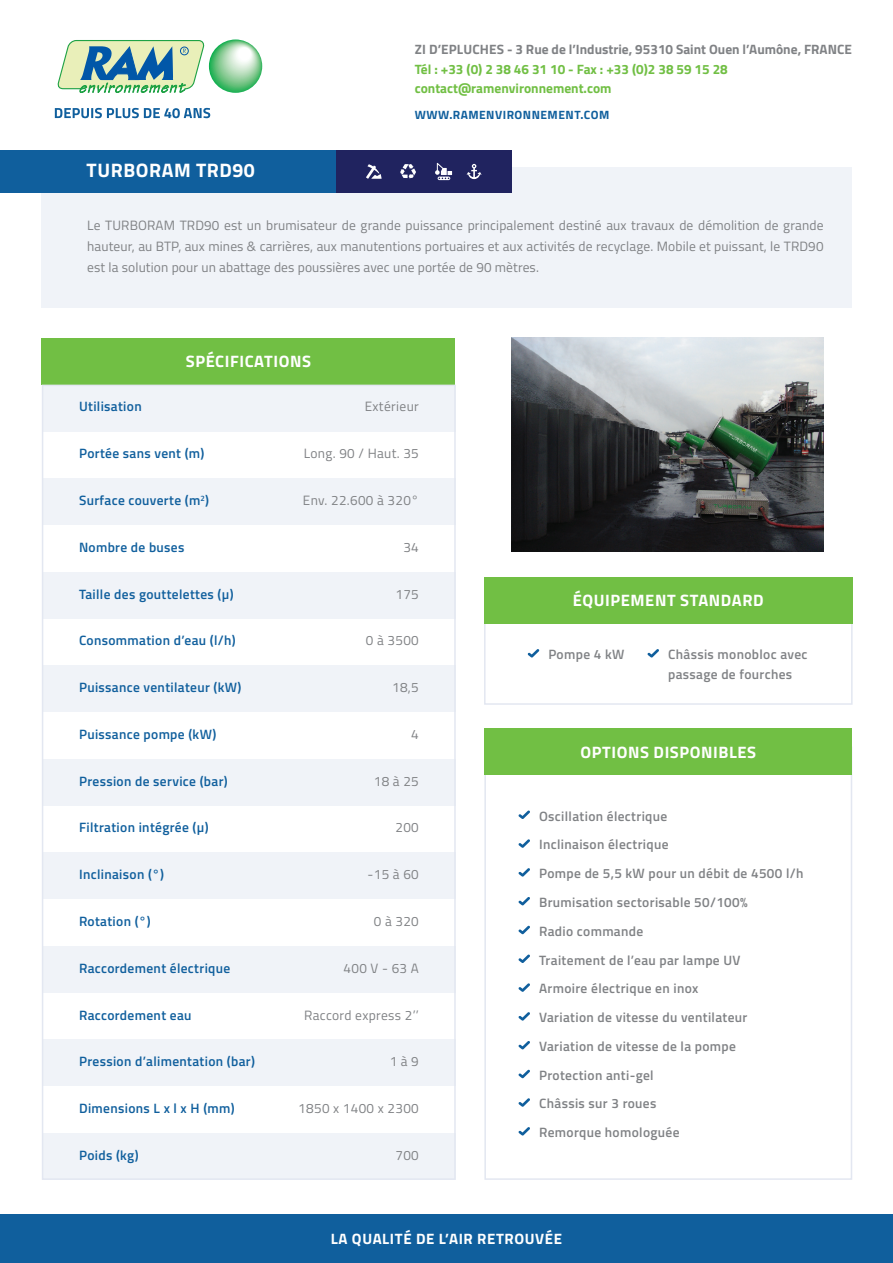
<style>
.page{position:relative;width:893px;height:1263px;background:#fff}
.page>*{position:absolute;margin:0;border:0;box-sizing:border-box;transform-origin:0 0}
.t1{font:700 19.5px "Titillium Web";letter-spacing:.03em;color:#fff}
.t2{font:700 16.5px "Titillium Web";letter-spacing:.035em;color:#fff}
.t3{font:700 15px "Titillium Web";letter-spacing:.04em;color:#fff}
.t4{font:13.5px/21px "Titillium Web";letter-spacing:.025em;color:#808285;text-align:justify}
.t5{font:600 13.5px/28.8px "Titillium Web";letter-spacing:.025em;color:#808285}
.t6{font:600 13.5px "Titillium Web";letter-spacing:.025em;color:#105f9d}
.t7{font:700 13.5px/19.5px "Titillium Web";color:#71bf44}
.t8{font:700 13.5px "Titillium Web";color:#808285}
.t9{font:700 12px "Titillium Web";letter-spacing:.04em;color:#105f9d}
</style>
<div class="page">
<div style="left:41px;top:168px;width:811px;height:140px;background:#f0f3f8"></div>
<svg style="left:55px;top:108px;width:155px;height:10px"></svg>
<svg style="left:58px;top:40px;width:147px;height:53px;background:#a1c5b3"></svg>
<svg style="left:209px;top:40px;width:53px;height:53px;background:#8fd1a0"></svg>
<img style="left:512px;top:338px;width:311px;height:214px">
<div style="left:42px;top:385px;width:414px;height:46px;background:#f0f3f8"></div>
<div style="left:42px;top:478px;width:414px;height:47px;background:#f0f3f8"></div>
<div style="left:42px;top:572px;width:414px;height:46px;background:#f0f3f8"></div>
<div style="left:42px;top:665px;width:414px;height:47px;background:#f0f3f8"></div>
<div style="left:42px;top:759px;width:414px;height:47px;background:#f0f3f8"></div>
<div style="left:42px;top:946px;width:414px;height:47px;background:#f0f3f8"></div>
<div style="left:42px;top:1133px;width:414px;height:47px;background:#f0f3f8"></div>
<div style="left:42px;top:852px;width:414px;height:47px;background:#f0f3f8"></div>
<div style="left:42px;top:1039px;width:414px;height:47px;background:#f0f3f8"></div>
<div style="left:41px;top:338px;width:414px;height:47px;background:#71bf44"></div>
<div style="left:42px;top:385px;width:414px;height:795px;border:2px solid #e3e7f1"></div>
<div style="left:0;top:1214px;width:893px;height:49px;background:#105f9d"></div>
<div style="left:484px;top:746px;width:368px;height:434px;border:2px solid #e3e7f1"></div>
<div style="left:484px;top:728px;width:368px;height:47px;background:#71bf44"></div>
<svg style="left:518px;top:810px;width:12px;height:9px"></svg>
<svg style="left:518px;top:839px;width:12px;height:9px"></svg>
<svg style="left:518px;top:868px;width:12px;height:9px"></svg>
<svg style="left:518px;top:897px;width:12px;height:8px"></svg>
<svg style="left:518px;top:926px;width:12px;height:8px"></svg>
<svg style="left:518px;top:954px;width:12px;height:9px"></svg>
<svg style="left:518px;top:983px;width:12px;height:9px"></svg>
<svg style="left:518px;top:1012px;width:12px;height:9px"></svg>
<svg style="left:518px;top:1041px;width:12px;height:8px"></svg>
<svg style="left:518px;top:1070px;width:12px;height:8px"></svg>
<svg style="left:518px;top:1098px;width:12px;height:9px"></svg>
<svg style="left:518px;top:1127px;width:12px;height:9px"></svg>
<div style="left:0;top:150px;width:336px;height:43px;background:#105f9d"></div>
<div style="left:336px;top:150px;width:176px;height:43px;background:#20235f"></div>
<svg style="left:435px;top:163px;width:17px;height:17px"></svg>
<svg style="left:366px;top:164px;width:16px;height:15px"></svg>
<svg style="left:400px;top:164px;width:16px;height:15px"></svg>
<svg style="left:467px;top:164px;width:15px;height:15px"></svg>
<div style="left:484px;top:600px;width:369px;height:105px;border:2px solid #e3e7f1"></div>
<div style="left:484px;top:577px;width:368px;height:47px;background:#71bf44"></div>
<svg style="left:528px;top:649px;width:11px;height:9px"></svg>
<svg style="left:647px;top:649px;width:12px;height:9px"></svg>
<h1 class="t1" style="left:87px;top:155px;width:170px">TURBORAM TRD90</h1>
<p class="t8" style="left:415px;top:39px;width:438px">ZI D’EPLUCHES - 3 RUE DE L’INDUSTRIE, 95310 SAINT OUEN L’AUMÔNE, FRANCE</p>
<p class="t7" style="left:415px;top:59px;width:315px">TÉL : +33 (0) 2 38 46 31 10 - FAX : +33 (0)2 38 59 15 28<br>CONTACT@RAMENVIRONNEMENT.COM</p>
<p class="t9" style="left:415px;top:105px;width:97px">WWW.RAMENVIRONNE</p>
<p class="t9" style="left:548px;top:105px;width:63px">MENT.COM</p>
<p class="t4" style="left:87px;top:214px;width:738px">Le TURBORAM TRD90 est un brumisateur de grande puissance principalement destiné aux travaux de démolition de grande hauteur, au BTP, aux mines &amp; carrières, aux manutentions portuaires et aux activités de recyclage. Mobile et puissant, le TRD90 est la solution pour un abattage des poussières avec une portée de 90 mètres.</p>
<p class="t2" style="left:186px;top:349px;width:79px">SPÉCIFICATION</p>
<p class="t2" style="left:302px;top:349px;width:10px">S</p>
<p class="t6" style="left:79px;top:396px;width:64px">Utilisation</p>
<p class="t4" style="left:365px;top:395px;width:56px">Extérieur</p>
<p class="t4" style="left:304px;top:442px;width:117px">Long. 90 / Haut. 35</p>
<p class="t6" style="left:79px;top:443px;width:127px">Portée sans vent (m)</p>
<p class="t6" style="left:79px;top:490px;width:132px">Surface couverte (m<sup>2</sup>)</p>
<p class="t4" style="left:303px;top:489px;width:117px">Env. 22.600 à 320°</p>
<p class="t6" style="left:79px;top:537px;width:107px">Nombre de buses</p>
<p class="t4" style="left:403px;top:536px;width:17px">34</p>
<p class="t6" style="left:79px;top:584px;width:156px">Taille des gouttelettes (μ)</p>
<p class="t4" style="left:395px;top:583px;width:25px">175</p>
<p class="t2" style="left:573px;top:588px;width:84px">ÉQUIPEMENT</p>
<p class="t2" style="left:680px;top:588px;width:21px">STAN</p>
<p class="t2" style="left:721px;top:588px;width:44px">DAR D</p>
<p class="t6" style="left:79px;top:630px;width:158px">Consommation d’eau (l/h)</p>
<p class="t4" style="left:366px;top:629px;width:54px">0 à 3500</p>
<p class="t6" style="left:79px;top:677px;width:164px">Puissance ventilateur (kW)</p>
<p class="t4" style="left:392px;top:676px;width:28px">18,5</p>
<p class="t5" style="left:548px;top:639px;width:78px">Pompe 4 kW</p>
<p class="t5" style="left:668px;top:644px;width:141px;line-height:19.5px">Châssis monobloc avec passage de fourches</p>
<p class="t6" style="left:79px;top:724px;width:139px">Puissance pompe (kW)</p>
<p class="t4" style="left:411px;top:723px;width:9px">4</p>
<p class="t2" style="left:580px;top:739px;width:32px">OPTION</p>
<p class="t2" style="left:640px;top:739px;width:118px">S DISPONI BLES</p>
<p class="t6" style="left:79px;top:771px;width:150px">Pression de service (bar)</p>
<p class="t4" style="left:374px;top:770px;width:46px">18 à 25</p>
<p class="t6" style="left:79px;top:817px;width:131px">Filtration intégrée (μ)</p>
<p class="t4" style="left:395px;top:816px;width:25px">200</p>
<p class="t6" style="left:79px;top:864px;width:87px">Inclinaison (°)</p>
<p class="t4" style="left:368px;top:863px;width:53px">-15 à 60</p>
<p class="t6" style="left:79px;top:911px;width:73px">Rotation (°)</p>
<p class="t4" style="left:374px;top:910px;width:46px">0 à 320</p>
<p class="t6" style="left:79px;top:958px;width:153px">Raccordement électrique</p>
<p class="t4" style="left:344px;top:957px;width:77px">400 V - 63 A</p>
<p class="t6" style="left:79px;top:1005px;width:114px">Raccordement eau</p>
<p class="t4" style="left:304px;top:1004px;width:116px">Raccord express 2’’</p>
<p class="t6" style="left:79px;top:1051px;width:177px">Pression d’alimentation (bar)</p>
<p class="t4" style="left:390px;top:1050px;width:31px">1 à 9</p>
<p class="t6" style="left:79px;top:1098px;width:157px">Dimensions L x l x H (mm)</p>
<p class="t4" style="left:298px;top:1097px;width:122px">1850 x 1400 x 2300</p>
<p class="t5" style="left:539px;top:801px;width:266px">Oscillation électrique<br>Inclinaison électrique<br>Pompe de 5,5 kW pour un débit de 4500 l/h<br>Brumisation sectorisable 50/100%<br>Radio commande<br>Traitement de l’eau par lampe UV<br>Armoire électrique en inox<br>Variation de vitesse du ventilateur<br>Variation de vitesse de la pompe<br>Protection anti-gel<br>Châssis sur 3 roues<br>Remorque homologuée</p>
<p class="t6" style="left:79px;top:1145px;width:61px">Poids (kg)</p>
<p class="t4" style="left:395px;top:1144px;width:25px">700</p>
<p class="t3" style="left:331px;top:1227px;width:127px">LA QUALITÉ DE L’AIR</p>
<p class="t3" style="left:477px;top:1227px;width:11px">RETRO</p>
<p class="t3" style="left:525px;top:1227px;width:37px">UVÉE</p>
</div>
